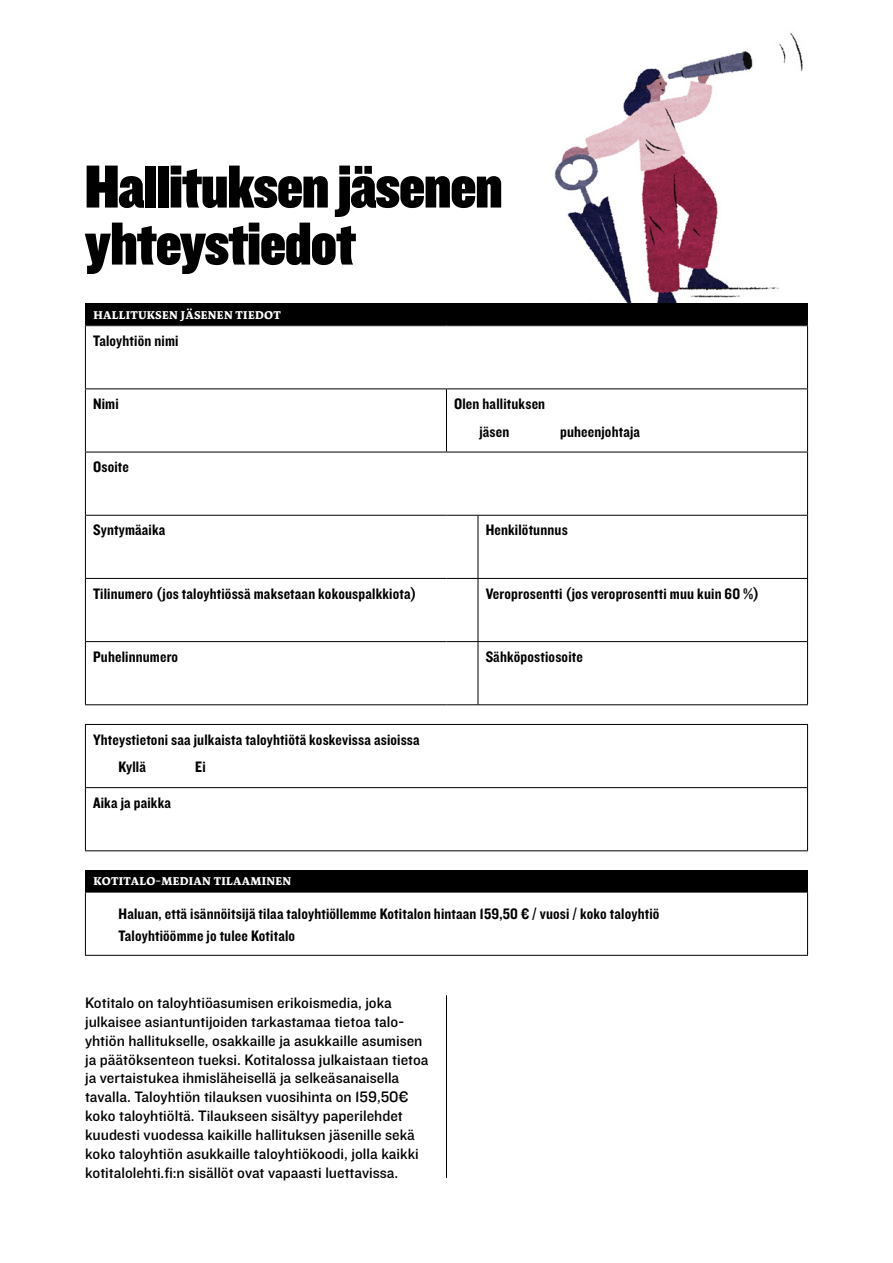
<style>
.page{position:relative;width:893px;height:1263px;background:#fff}
.page>*{position:absolute;margin:0;border:0;box-sizing:border-box;transform-origin:0 0}
.Otsikko{font:63px/57px "Knockout 90 Ultmt Welterwt";letter-spacing:-.01em;color:#000}
.Uutisleipis_1_kappale_isompi{font:15.75px/18.9px "Knockout 31 Junior Middlewt";color:#000}
.Uutisleipis_1_kappale_isompi-2{font:15.75px "Knockout 50 Welterweight";letter-spacing:.01em;color:#000}
.t1{font:700 12px "Dolly Pro";letter-spacing:.02em;color:#fff}
</style>
<div class="page">
<img style="left:533px;top:33px;width:275px;height:271px">
<hr style="left:446px;top:995px;width:1px;height:183px;background:#000">
<hr style="left:85px;top:892px;width:723px;height:1px;background:#000">
<hr style="left:85px;top:892px;width:1px;height:63px;background:#000">
<hr style="left:807px;top:892px;width:1px;height:63px;background:#000">
<hr style="left:85px;top:955px;width:723px;height:1px;background:#000">
<div style="left:85px;top:870px;width:723px;height:22px;background:#000"></div>
<svg style="left:86px;top:326px;width:721px;height:378px"></svg>
<hr style="left:85px;top:325px;width:361px;height:1px;background:#000">
<hr style="left:85px;top:326px;width:1px;height:62px;background:#000">
<hr style="left:446px;top:325px;width:32px;height:1px;background:#000">
<hr style="left:478px;top:325px;width:330px;height:1px;background:#000">
<hr style="left:807px;top:326px;width:1px;height:62px;background:#000">
<hr style="left:85px;top:388px;width:361px;height:1px;background:#000">
<hr style="left:85px;top:389px;width:1px;height:63px;background:#000">
<hr style="left:446px;top:388px;width:32px;height:1px;background:#000">
<hr style="left:446px;top:389px;width:1px;height:63px;background:#000">
<hr style="left:478px;top:388px;width:330px;height:1px;background:#000">
<hr style="left:807px;top:389px;width:1px;height:63px;background:#000">
<hr style="left:85px;top:452px;width:361px;height:1px;background:#000">
<hr style="left:85px;top:452px;width:1px;height:63px;background:#000">
<hr style="left:446px;top:452px;width:32px;height:1px;background:#000">
<hr style="left:478px;top:452px;width:330px;height:1px;background:#000">
<hr style="left:807px;top:452px;width:1px;height:63px;background:#000">
<hr style="left:85px;top:515px;width:361px;height:1px;background:#000">
<hr style="left:85px;top:516px;width:1px;height:62px;background:#000">
<hr style="left:446px;top:515px;width:32px;height:1px;background:#000">
<hr style="left:478px;top:515px;width:330px;height:1px;background:#000">
<hr style="left:478px;top:516px;width:1px;height:62px;background:#000">
<hr style="left:807px;top:516px;width:1px;height:62px;background:#000">
<hr style="left:85px;top:578px;width:361px;height:1px;background:#000">
<hr style="left:85px;top:579px;width:1px;height:62px;background:#000">
<hr style="left:446px;top:578px;width:32px;height:1px;background:#000">
<hr style="left:478px;top:578px;width:330px;height:1px;background:#000">
<hr style="left:478px;top:579px;width:1px;height:62px;background:#000">
<hr style="left:807px;top:579px;width:1px;height:62px;background:#000">
<hr style="left:85px;top:641px;width:361px;height:1px;background:#000">
<hr style="left:85px;top:642px;width:1px;height:62px;background:#000">
<hr style="left:446px;top:641px;width:32px;height:1px;background:#000">
<hr style="left:478px;top:641px;width:330px;height:1px;background:#000">
<hr style="left:478px;top:642px;width:1px;height:62px;background:#000">
<hr style="left:807px;top:642px;width:1px;height:62px;background:#000">
<hr style="left:85px;top:704px;width:361px;height:1px;background:#000">
<hr style="left:446px;top:704px;width:32px;height:1px;background:#000">
<hr style="left:478px;top:704px;width:330px;height:1px;background:#000">
<svg style="left:86px;top:788px;width:721px;height:1px"></svg>
<hr style="left:85px;top:724px;width:723px;height:1px;background:#000">
<hr style="left:85px;top:725px;width:1px;height:62px;background:#000">
<hr style="left:807px;top:725px;width:1px;height:62px;background:#000">
<hr style="left:85px;top:787px;width:723px;height:1px;background:#000">
<hr style="left:85px;top:788px;width:1px;height:62px;background:#000">
<hr style="left:807px;top:788px;width:1px;height:62px;background:#000">
<hr style="left:85px;top:850px;width:723px;height:1px;background:#000">
<div style="left:85px;top:304px;width:723px;height:21px;background:#000"></div>
<p class="Otsikko" style="left:85px;top:155px;width:419px">Hallituksen jäsenen yhteystiedot</p>
<p class="t1" style="left:94px;top:307px;width:189px">HALLITUKSEN JÄSENEN TIEDOT</p>
<p class="Uutisleipis_1_kappale_isompi-2" style="left:93px;top:330px;width:87px">Taloyhtiön nimi</p>
<p class="Uutisleipis_1_kappale_isompi-2" style="left:93px;top:393px;width:27px">Nimi</p>
<p class="Uutisleipis_1_kappale_isompi-2" style="left:454px;top:393px;width:93px">Olen hallituksen</p>
<p class="Uutisleipis_1_kappale_isompi-2" style="left:93px;top:457px;width:37px">Osoite</p>
<p class="Uutisleipis_1_kappale_isompi-2" style="left:479px;top:421px;width:31px">jäsen</p>
<p class="Uutisleipis_1_kappale_isompi-2" style="left:560px;top:421px;width:82px">puheenjohtaja</p>
<p class="Uutisleipis_1_kappale_isompi-2" style="left:93px;top:520px;width:74px">Syntymäaika</p>
<p class="Uutisleipis_1_kappale_isompi-2" style="left:486px;top:520px;width:84px">Henkilötunnus</p>
<p class="Uutisleipis_1_kappale_isompi-2" style="left:93px;top:583px;width:325px">Tilinumero (jos taloyhtiössä maksetaan kokouspalkkiota)</p>
<p class="Uutisleipis_1_kappale_isompi-2" style="left:486px;top:583px;width:275px">Veroprosentti (jos veroprosentti muu kuin 60 %)</p>
<p class="Uutisleipis_1_kappale_isompi-2" style="left:93px;top:646px;width:87px">Puhelinnumero</p>
<p class="Uutisleipis_1_kappale_isompi-2" style="left:486px;top:646px;width:99px">Sähköpostiosoite</p>
<p class="Uutisleipis_1_kappale_isompi-2" style="left:93px;top:729px;width:328px">Yhteystietoni saa julkaista taloyhtiötä koskevissa asioissa</p>
<p class="Uutisleipis_1_kappale_isompi-2" style="left:118px;top:756px;width:29px">Kyllä</p>
<p class="Uutisleipis_1_kappale_isompi-2" style="left:93px;top:792px;width:80px">Aika ja paikka</p>
<p class="Uutisleipis_1_kappale_isompi-2" style="left:195px;top:756px;width:12px">Ei</p>
<p class="t1" style="left:94px;top:873px;width:199px">KOTITALO-MEDIAN TILAAMINEN</p>
<p class="Uutisleipis_1_kappale_isompi-2" style="left:119px;top:903px;width:542px">Haluan, että isännöitsijä tilaa taloyhtiöllemme Kotitalon hintaan 159,50 € / vuosi / koko taloyhtiö</p>
<p class="Uutisleipis_1_kappale_isompi-2" style="left:119px;top:926px;width:178px">Taloyhtiöömme jo tulee Kotitalo</p>
<p class="Uutisleipis_1_kappale_isompi" style="left:85px;top:992px;width:345px">Kotitalo on taloyhtiöasumisen erikoismedia, joka julkaisee asiantuntijoiden tarkastamaa tietoa talo&shy;yhtiön hallitukselle, osakkaille ja asukkaille asumisen ja päätöksenteon tueksi. Kotitalossa julkaistaan tietoa ja vertaistukea ihmisläheisellä ja selkeäsanaisella tavalla. Taloyhtiön tilauksen vuosihinta on 159,50€ koko taloyhtiöltä. Tilaukseen sisältyy paperilehdet kuudesti vuodessa kaikille hallituksen jäsenille sekä koko taloyhtiön asukkaille taloyhtiökoodi, jolla kaikki kotitalolehti.fi:n sisällöt ovat vapaasti luettavissa.</p>
</div>
